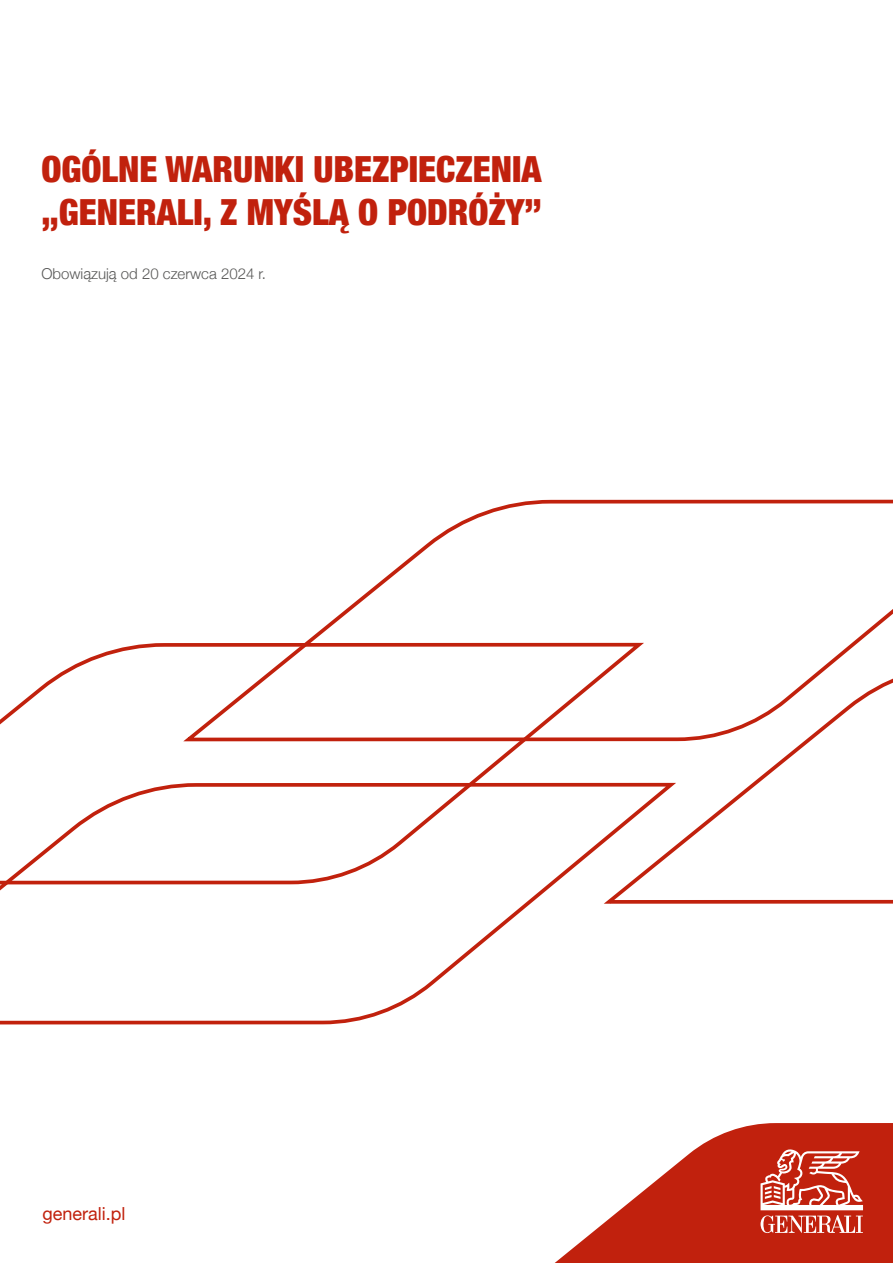
<style>
.page{position:relative;width:893px;height:1263px;background:#fff}
.page>*{position:absolute;margin:0;border:0;box-sizing:border-box;transform-origin:0 0}
.t1{font:900 condensed 36px/43.2px "Helvetica Neue";color:#c1210d}
.t2{font:18px "Helvetica Neue";color:#c1210d}
.t3{font:300 15px "Helvetica Neue";color:#575756}
</style>
<div class="page">
<svg style="left:554px;top:1123px;width:339px;height:140px;fill:#c1210d"></svg>
<svg style="left:760px;top:1149px;width:103px;height:84px"></svg>
<svg style="left:307px;top:499px;width:586px;height:161px"></svg>
<svg style="left:649px;top:660px;width:244px;height:244px"></svg>
<svg style="left:0;top:641px;width:649px;height:140px"></svg>
<svg style="left:0;top:781px;width:681px;height:244px"></svg>
<p class="t1" style="left:41px;top:145px;width:502px">OGÓLNE WARUNKI UBEZPIECZENIA „GENERALI, Z MYŚLĄ O PODRÓŻY”</p>
<p class="t3" style="left:41px;top:262px;width:226px">Obowiązują od 20 czerwca 2024 r.</p>
<p class="t2" style="left:43px;top:1201px;width:84px">generali.pl</p>
</div>
